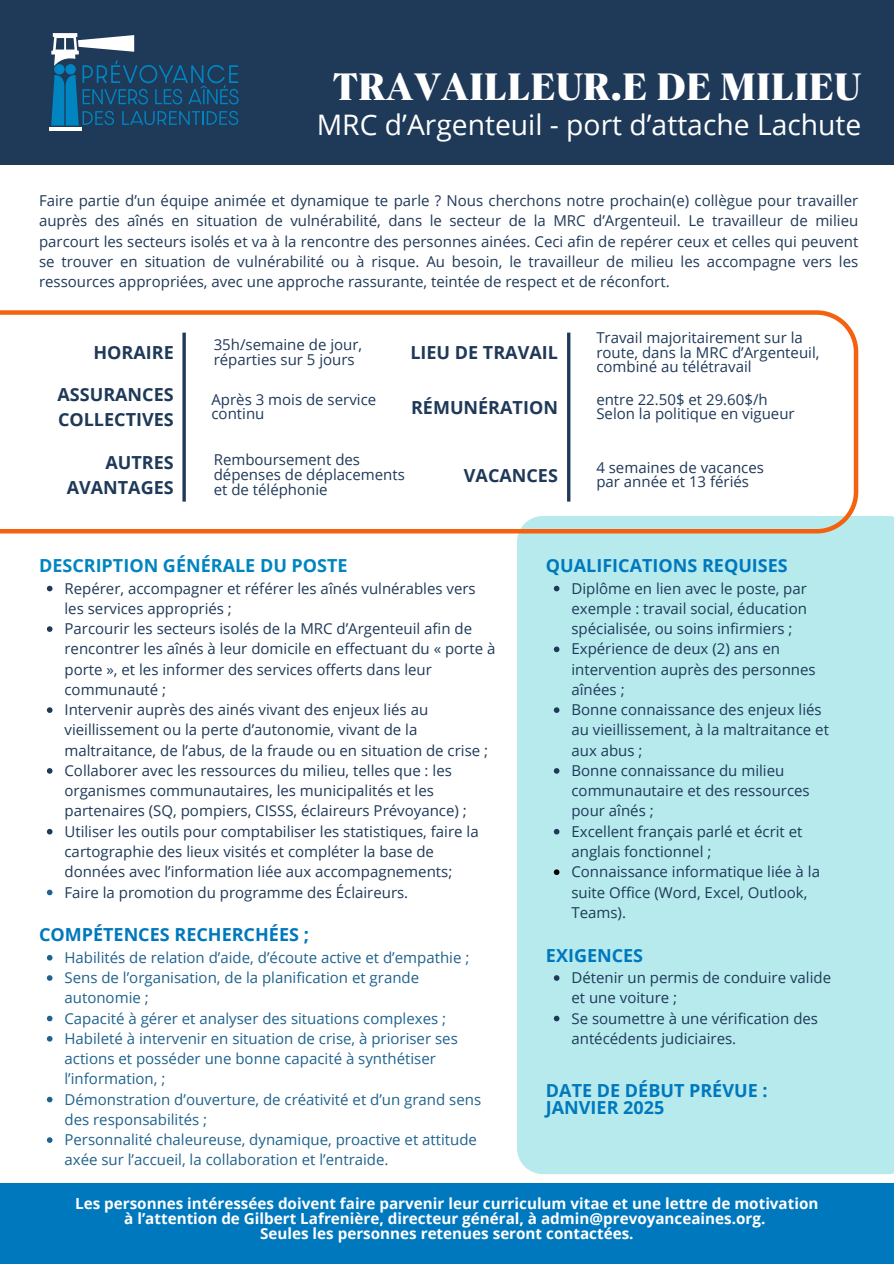
<style>
.page{position:relative;width:894px;height:1264px;background:#fff}
.page>*{position:absolute;margin:0;border:0;box-sizing:border-box;transform-origin:0 0}
.t1{font:39px "Carelia Upright";color:#fff}
.t2{font:28.2px "Open Sans";color:#fff}
.t3{font:700 18px/16.8px "Open Sans";color:#0078bd}
.t4{font:700 18px/24.8px "Open Sans";color:#1f3958}
.t5{font:700 18px "Open Sans";color:#0085c0}
.t6{font:700 15.15px/14.7px "Open Sans";color:#fff;text-align:center}
.t7{font:15px/20.2px "Open Sans";color:#1f3958}
.t8{font:15px/20.2px "Open Sans";color:#1f628e}
</style>
<div class="page">
<div style="left:0;top:0;width:893px;height:164px;background:#1f3958"></div>
<hr style="left:49px;top:127px;width:32px;height:3px;background:#fff">
<svg style="left:51px;top:33px;width:187px;height:93px"></svg>
<div style="left:517px;top:516px;width:376px;height:658px;background:#b6eaed"></div>
<svg style="left:0;top:310px;width:857px;height:223px"></svg>
<svg style="left:182px;top:332px;width:4px;height:169px"></svg>
<hr style="left:567px;top:332px;width:3px;height:169px;background:#1f3958">
<div style="left:0;top:1183px;width:893px;height:80px;background:#0078bd"></div>
<svg style="left:47px;top:585px;width:5px;height:6px"></svg>
<svg style="left:47px;top:626px;width:5px;height:6px"></svg>
<svg style="left:47px;top:707px;width:5px;height:6px"></svg>
<svg style="left:47px;top:768px;width:5px;height:5px"></svg>
<svg style="left:47px;top:828px;width:5px;height:6px"></svg>
<svg style="left:47px;top:889px;width:5px;height:6px"></svg>
<svg style="left:47px;top:955px;width:5px;height:5px"></svg>
<svg style="left:47px;top:975px;width:5px;height:5px"></svg>
<svg style="left:47px;top:1015px;width:5px;height:6px"></svg>
<svg style="left:47px;top:1036px;width:5px;height:5px"></svg>
<svg style="left:47px;top:1096px;width:5px;height:6px"></svg>
<svg style="left:47px;top:1137px;width:5px;height:5px"></svg>
<svg style="left:553px;top:585px;width:6px;height:6px"></svg>
<svg style="left:553px;top:646px;width:6px;height:6px"></svg>
<svg style="left:553px;top:707px;width:6px;height:6px"></svg>
<svg style="left:553px;top:768px;width:6px;height:5px"></svg>
<svg style="left:553px;top:828px;width:6px;height:6px"></svg>
<svg style="left:553px;top:869px;width:6px;height:6px"></svg>
<svg style="left:553px;top:975px;width:6px;height:5px"></svg>
<svg style="left:553px;top:1015px;width:6px;height:6px"></svg>
<p class="t1" style="left:332px;top:64px;width:530px">TRAVAILLEUR.E DE MILIEU</p>
<h3 class="t2" style="left:316px;top:105px;width:546px">MRC d’Argenteuil - port d’attache Lachute</h3>
<h2 class="t7" style="left:39px;top:190px;width:820px;text-align:justify">Faire partie d’un équipe animée et dynamique te parle ? Nous cherchons notre prochain(e) collègue pour travailler auprès des aînés en situation de vulnérabilité, dans le secteur de la MRC d’Argenteuil. Le travailleur de milieu parcourt les secteurs isolés et va à la rencontre des personnes ainées. Ceci afin de repérer ceux et celles qui peuvent se trouver en situation de vulnérabilité ou à risque. Au besoin, le travailleur de milieu les accompagne vers les ressources appropriées, avec une approche rassurante, teintée de respect et de réconfort.</h2>
<h3 class="t7" style="left:214px;top:337px;width:150px;line-height:14.7px">35h/semaine de jour, réparties sur 5 jours</h3>
<p class="t4" style="left:93px;top:340px;width:82px">HORAIRE</p>
<p class="t4" style="left:410px;top:340px;width:149px">LIEU DE TRAVAIL</p>
<h3 class="t7" style="left:596px;top:330px;width:224px;line-height:14.7px">Travail majoritairement sur la route, dans la MRC d’Argenteuil, combiné au télétravail</h3>
<p class="t4" style="left:57px;top:382px;width:118px">ASSURANCES<br>COLLECTIVES</p>
<p class="t4" style="left:67px;top:450px;width:108px;text-align:right">AUTRES<br>AVANTAGES</p>
<h1 class="t7" style="left:211px;top:391px;width:166px;line-height:14.7px">Après 3 mois de service continu</h1>
<p class="t4" style="left:411px;top:394px;width:148px">RÉMUNÉRATION</p>
<p class="t7" style="left:596px;top:389px;width:173px">entre 22.50$ et 29.60$/h</p>
<p class="t7" style="left:596px;top:403px;width:200px">Selon la politique en vigueur</p>
<p class="t7" style="left:214px;top:452px;width:192px;line-height:14.7px">Remboursement des dépenses de déplacements et de téléphonie</p>
<p class="t4" style="left:464px;top:462px;width:96px">VACANCES</p>
<p class="t7" style="left:596px;top:459px;width:169px;line-height:14.7px">4 semaines de vacances par année et 13 fériés</p>
<p class="t5" style="left:39px;top:553px;width:310px">DESCRIPTION GÉNÉRALE DU POSTE</p>
<p class="t7" style="left:64px;top:577px;width:432px">Repérer, accompagner et référer les aînés vulnérables vers les services appropriés ;<br>Parcourir les secteurs isolés de la MRC d’Argenteuil afin de rencontrer les aînés à leur domicile en effectuant du « porte à porte », et les informer des services offerts dans leur communauté ;<br>Intervenir auprès des ainés vivant des enjeux liés au vieillissement ou la perte d’autonomie, vivant de la maltraitance, de l’abus, de la fraude ou en situation de crise ; Collaborer avec les ressources du milieu, telles que : les organismes communautaires, les municipalités et les partenaires (SQ, pompiers, CISSS, éclaireurs Prévoyance) ; Utiliser les outils pour comptabiliser les statistiques, faire la cartographie des lieux visités et compléter la base de données avec l’information liée aux accompagnements;<br>Faire la promotion du programme des Éclaireurs.</p>
<p class="t3" style="left:39px;top:926px;width:271px">COMPÉTENCES RECHERCHÉES ;</p>
<p class="t8" style="left:64px;top:946px;width:418px">Habilités de relation d’aide, d’écoute active et d’empathie ; Sens de l’organisation, de la planification et grande autonomie ;<br>Capacité à gérer et analyser des situations complexes ; Habileté à intervenir en situation de crise, à prioriser ses actions et posséder une bonne capacité à synthétiser l’information, ;<br>Démonstration d’ouverture, de créativité et d’un grand sens des responsabilités ;<br>Personnalité chaleureuse, dynamique, proactive et attitude axée sur l’accueil, la collaboration et l’entraide.</p>
<p class="t3" style="left:545px;top:557px;width:243px">QUALIFICATIONS REQUISES</p>
<h3 class="t7" style="left:571px;top:577px;width:237px;text-align:justify">Diplôme en lien avec le poste, par exemple : travail social, éducation spécialisée, ou soins infirmiers ;</h3>
<h3 class="t7" style="left:571px;top:638px;width:246px">Expérience de deux (2) ans en intervention auprès des personnes aînées ;</h3>
<h3 class="t7" style="left:571px;top:699px;width:259px">Bonne connaissance des enjeux liés au vieillissement, à la maltraitance et aux abus ;</h3>
<p class="t7" style="left:571px;top:760px;width:240px">Bonne connaissance du milieu communautaire et des ressources pour aînés ;</p>
<p class="t7" style="left:571px;top:820px;width:232px">Excellent français parlé et écrit et anglais fonctionnel ;</p>
<h3 class="t7" style="left:571px;top:861px;width:250px">Connaissance informatique liée à la suite Office (Word, Excel, Outlook,<br>Teams).</h3>
<p class="t3" style="left:545px;top:946px;width:99px">EXIGENCES</p>
<h3 class="t7" style="left:571px;top:967px;width:261px">Détenir un permis de conduire valide et une voiture ;</h3>
<p class="t7" style="left:571px;top:1007px;width:248px">Se soumettre à une vérification des antécédents judiciaires.</p>
<p class="t3" style="left:545px;top:1081px;width:223px">DATE DE DÉBUT PRÉVUE :<br>JANVIER 2025</p>
<p class="t6" style="left:75px;top:1196px;width:744px">Les personnes intéressées doivent faire parvenir leur curriculum vitae et une lettre de motivation à l’attention de Gilbert Lafrenière, directeur général, à admin@prevoyanceaines.org.<br>Seules les personnes retenues seront contactées.</p>
</div>
